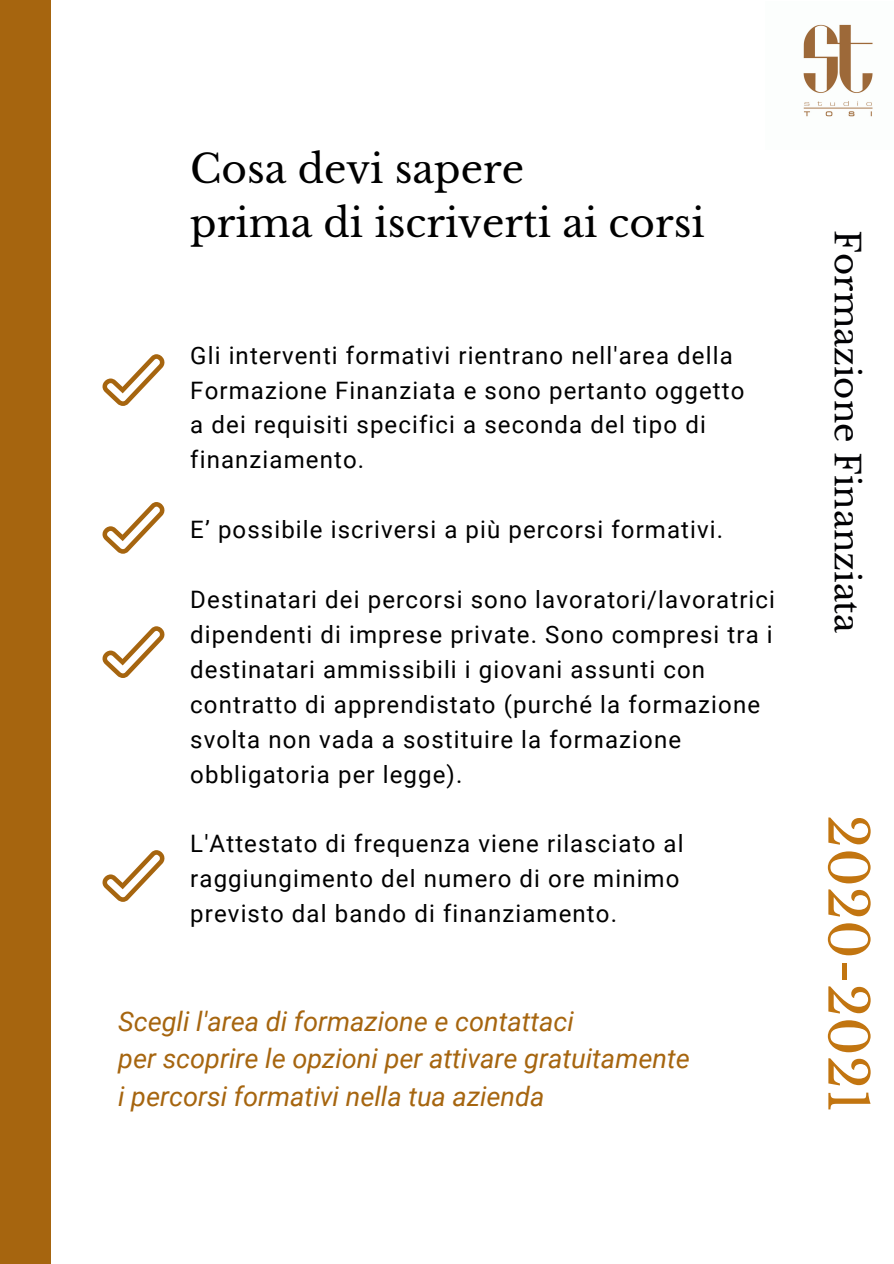
<style>
.page{position:relative;width:894px;height:1264px;background:#fff}
.page>*{position:absolute;margin:0;border:0;box-sizing:border-box;transform-origin:0 0}
.t1{font:54px "Libre Baskerville";color:#c27510}
.t2{font:39px/54px "Libre Baskerville";color:#000}
.t3{font:33.9px "Libre Baskerville";color:#010103}
.t4{font:italic 27px/37.2px "Roboto";color:#a6650f}
.t5{font:24px/35px "Roboto";letter-spacing:.045em;color:#000}
</style>
<div class="page">
<div style="left:0;top:0;width:51px;height:1263px;background:#a6650f"></div>
<svg style="left:102px;top:354px;width:62px;height:52px"></svg>
<svg style="left:102px;top:502px;width:62px;height:51px"></svg>
<svg style="left:102px;top:626px;width:62px;height:52px"></svg>
<svg style="left:102px;top:850px;width:62px;height:51px"></svg>
<img style="left:803px;top:24px;width:70px;height:93px">
<h2 class="t2" style="left:190px;top:143px;width:516px">Cosa devi sapere<br>prima di iscriverti ai corsi</h2>
<p class="t5" style="left:190px;top:338px;width:555px">Gli interventi formativi rientrano nell'area della Formazione Finanziata e sono pertanto oggetto a dei requisiti specifici a seconda del tipo di finanziamento.</p>
<p class="t5" style="left:190px;top:512px;width:534px">E’ possibile iscriversi a più percorsi formativi.</p>
<p class="t5" style="left:190px;top:582px;width:586px">Destinatari dei percorsi sono lavoratori/lavoratrici dipendenti di imprese private. Sono compresi tra i destinatari ammissibili i giovani assunti con contratto di apprendistato (purché la formazione svolta non vada a sostituire la formazione obbligatoria per legge).</p>
<p class="t5" style="left:190px;top:826px;width:494px">L'Attestato di frequenza viene rilasciato al raggiungimento del numero di ore minimo previsto dal bando di finanziamento.</p>
<p class="t4" style="left:118px;top:1003px;width:573px">Scegli l'area di formazione e contattaci<br>per scoprire le opzioni per attivare gratuitamente i percorsi formativi nella tua azienda</p>
<h3 class="t3" style="left:867px;top:230px;width:404px;rotate:90deg">Formazione Finanziata</h3>
<h1 class="t1" style="left:880px;top:814px;width:300px;rotate:90deg">2020-2021</h1>
</div>
